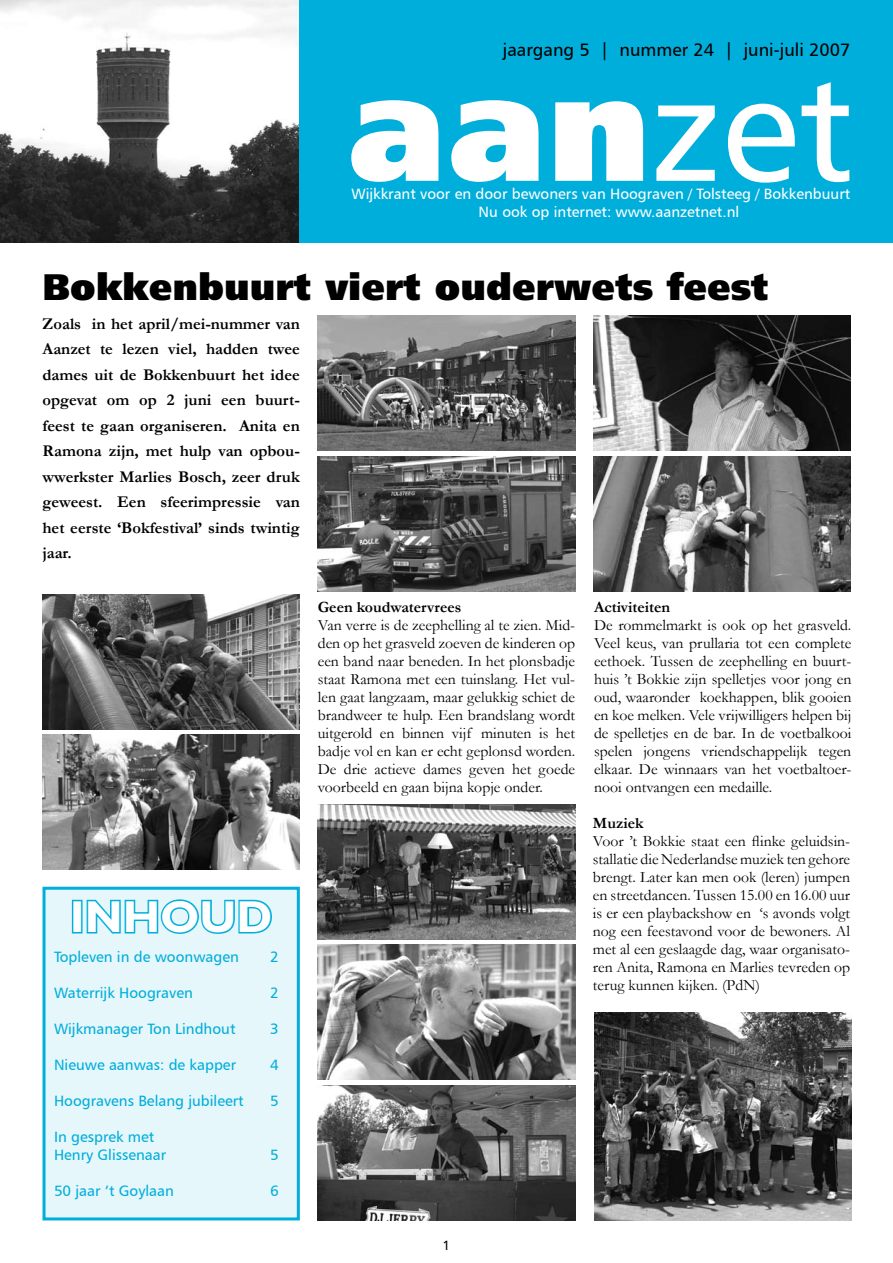
<style>
.page{position:relative;width:893px;height:1263px;background:#fff}
.page>*{position:absolute;margin:0;border:0;box-sizing:border-box;transform-origin:0 0}
.t1{font:150px "Humanist 777 BT Extra Black B";color:#fff}
.t2{font:700 45px "Gill Sans";color:#fff}
.t3{font:37.05px "Humanist 777 BT Extra Black B";color:#000}
.t4{font:18px "Humanist 777 BT Roman B";color:#000}
.t5{font:700 16.5px/25.5px "Garamond";color:#000;text-align:justify}
.t6{font:15.75px/18px "Garamond";color:#000;text-align:justify}
.t7{font:700 15.75px "Garamond";color:#000}
.t8{font:15px/18px "Humanist 777 BT Roman B";color:#00aedb}
.t9{font:15px "Humanist 777 BT Roman B";color:#fff}
.t10{font:13.5px "Humanist 777 BT Roman B";color:#000}
.s1{font-family:"Humanist 777 BT Roman B"}
</style>
<div class="page">
<img style="left:0;top:0;width:300px;height:242px">
<div style="left:300px;top:0;width:593px;height:242px;background:#00aedb"></div>
<div style="left:44px;top:888px;width:254px;height:331px;background:#e6f7fb"></div>
<div style="left:72px;top:900px;width:11px;height:33px;border:3px solid #00aedb"></div>
<svg style="left:86px;top:899px;width:186px;height:35px"></svg>
<div style="left:43px;top:887px;width:257px;height:333px;border:3px solid #00aedb"></div>
<img style="left:593px;top:315px;width:257px;height:135px">
<img style="left:594px;top:1013px;width:257px;height:207px">
<img style="left:43px;top:594px;width:257px;height:135px">
<img style="left:593px;top:456px;width:257px;height:135px">
<img style="left:43px;top:735px;width:257px;height:135px">
<img style="left:318px;top:1085px;width:257px;height:135px">
<img style="left:318px;top:315px;width:257px;height:135px">
<img style="left:318px;top:945px;width:257px;height:135px">
<img style="left:318px;top:456px;width:257px;height:135px">
<img style="left:318px;top:804px;width:257px;height:135px">
<p class="t4" style="left:503px;top:39px;width:349px">jaargang 5 | nummer 24 | juni-juli 2007</p>
<h1 class="t1" style="left:347px;top:32px;width:508px">aan<span class="s1">zet</span></h1>
<p class="t9" style="left:479px;top:202px;width:262px">Nu ook op internet: www.aanzetnet.nl</p>
<p class="t9" style="left:351px;top:184px;width:500px">Wijkkrant voor en door bewoners van Hoograven / Tolsteeg / Bokkenbuurt</p>
<h3 class="t3" style="left:43px;top:263px;width:728px">Bokkenbuurt viert ouderwets feest</h3>
<p class="t5" style="left:43px;top:311px;width:259px">Zoals in het april/mei-nummer van Aanzet te lezen viel, hadden twee dames uit de Bokkenbuurt het idee opgevat om op 2 juni een buurt&shy;feest te gaan organiseren. Anita en Ramona zijn, met hulp van opbou&shy;wwerkster Marlies Bosch, zeer druk geweest. Een sfeerimpressie van het eerste ‘Bokfestival’ sinds twintig jaar.</p>
<h2 class="t2" style="left:70px;top:890px;width:204px">INHOUD</h2>
<p class="t8" style="left:54px;top:947px;width:186px">Topleven in de woonwagen</p>
<p class="t8" style="left:270px;top:947px;width:10px">2</p>
<p class="t8" style="left:54px;top:983px;width:140px">Waterrijk Hoograven</p>
<p class="t8" style="left:270px;top:983px;width:10px">2</p>
<p class="t8" style="left:54px;top:1019px;width:183px">Wijkmanager Ton Lindhout</p>
<p class="t8" style="left:270px;top:1019px;width:10px">3</p>
<p class="t8" style="left:54px;top:1055px;width:184px">Nieuwe aanwas: de kapper</p>
<p class="t8" style="left:270px;top:1055px;width:10px">4</p>
<p class="t8" style="left:54px;top:1091px;width:191px">Hoogravens Belang jubileert</p>
<p class="t8" style="left:270px;top:1091px;width:10px">5</p>
<p class="t8" style="left:54px;top:1127px;width:114px">In gesprek met<br>Henry Glissenaar</p>
<p class="t8" style="left:270px;top:1145px;width:10px">5</p>
<p class="t8" style="left:54px;top:1181px;width:121px">50 jaar ’t Goylaan</p>
<p class="t8" style="left:270px;top:1181px;width:10px">6</p>
<p class="t7" style="left:318px;top:596px;width:145px">Geen koudwatervrees</p>
<p class="t6" style="left:318px;top:616px;width:259px">Van verre is de zeephelling al te zien. Mid&shy;den op het grasveld zoeven de kinderen op een band naar beneden. In het plonsbadje staat Ramona met een tuinslang. Het vul&shy;len gaat langzaam, maar gelukkig schiet de brandweer te hulp. Een brandslang wordt uitgerold en binnen vijf minuten is het badje vol en kan er echt geplonsd worden.<br>De drie actieve dames geven het goede voorbeeld en gaan bijna kopje onder.</p>
<p class="t7" style="left:594px;top:596px;width:78px">Activiteiten</p>
<p class="t6" style="left:594px;top:616px;width:259px">De rommelmarkt is ook op het grasveld.<br>Veel keus, van prullaria tot een complete eethoek. Tussen de zeephelling en buurt&shy;huis ’t Bokkie zijn spelletjes voor jong en oud, waaronder koekhappen, blik gooien en koe melken. Vele vrijwilligers helpen bij de spelletjes en de bar. In de voetbalkooi spelen jongens vriendschappelijk tegen elkaar. De winnaars van het voetbaltoer&shy;nooi ontvangen een medaille.</p>
<p class="t7" style="left:593px;top:812px;width:52px">Muziek</p>
<p class="t6" style="left:593px;top:832px;width:259px">Voor ’t Bokkie staat een flinke geluidsin&shy;stallatie die Nederlandse muziek ten gehore brengt. Later kan men ook (leren) jumpen en streetdancen. Tussen 15.00 en 16.00 uur is er een playbackshow en ‘s avonds volgt nog een feestavond voor de bewoners. Al met al een geslaagde dag, waar organisato&shy;ren Anita, Ramona en Marlies tevreden op terug kunnen kijken. (PdN)</p>
<p class="t10" style="left:443px;top:1237px;width:9px">1</p>
</div>
